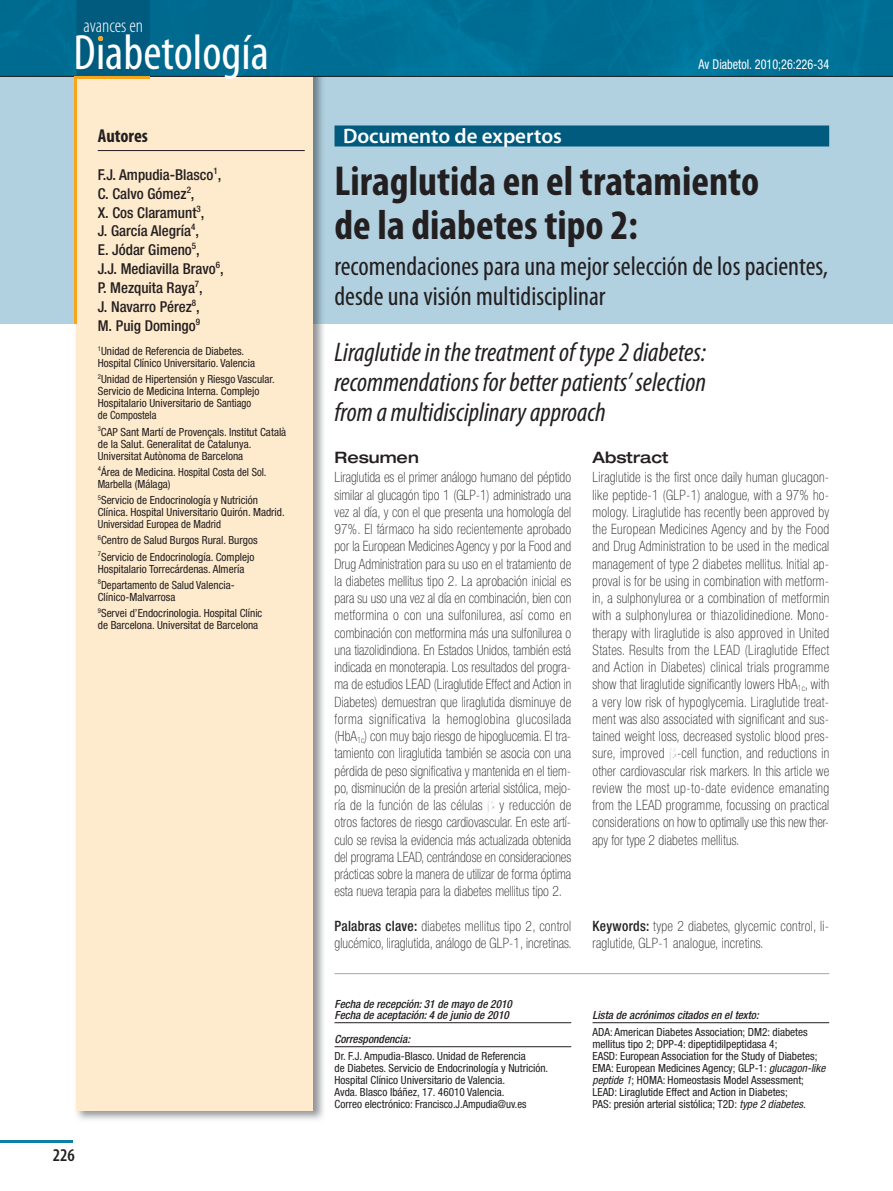
<style>
.page{position:relative;width:893px;height:1191px;background:#fff}
.page>*{position:absolute;margin:0;border:0;box-sizing:border-box;transform-origin:0 0}
.t1{font:condensed 49.95px "Myriad Pro";color:#fff}
.t2{font:700 condensed 42px/43.5px "Myriad Pro";color:#231f20}
.t3{font:italic condensed 27px/30px "Myriad Pro";color:#231f20;text-align:justify}
.t4{font:condensed 27px/30px "Myriad Pro";color:#231f20}
.t5{font:600 21px "Myriad Pro";color:#fff}
.t6{font:300 condensed 19.5px "Myriad Pro";color:#fff}
.t7{font:700 condensed 18.75px "Myriad Pro";color:#231f20}
.t8{font:600 condensed 18px "Myriad Pro";color:#231f20}
.t9{font:500 expanded 15.75px "Helvetica Neue LT Std";color:#231f20}
.t10{font:500 condensed 15px/18.9px "Helvetica Neue LT Std";color:#231f20}
.t11{font:100 condensed 14.25px/17.2px "Helvetica Neue LT Std";letter-spacing:.01em;color:#231f20;text-align:justify;scale:.95 1}
.t12{font:condensed 13.5px "Helvetica Neue LT Std";color:#fff;scale:.9 1}
.t13{font:condensed 11.25px/12px "Helvetica Neue LT Std";color:#231f20}
.t14{font:italic 500 condensed 11.25px/11.2px "Helvetica Neue LT Std";color:#231f20}
.s1{font-weight:500}
.s2{font-style:italic}
</style>
<div class="page">
<div style="left:0;top:0;width:893px;height:323px;background:#b1d0e0"></div>
<img style="left:74px;top:323px;width:251px;height:797px">
<img style="left:313px;top:77px;width:9px;height:246px">
<div style="left:77px;top:0;width:236px;height:1110px;background:#feeacc"></div>
<hr style="left:98px;top:150px;width:207px;height:1px;background:#231f20">
<img style="left:0;top:0;width:893px;height:76px">
<hr style="left:0;top:76px;width:893px;height:1px;background:#231f20">
<div style="left:76px;top:0;width:74px;height:77px;background:#005b7f"></div>
<hr style="left:76px;top:76px;width:74px;height:3px;background:#f9a51b">
<svg style="left:98px;top:36px;width:5px;height:5px"></svg>
<hr style="left:74px;top:76px;width:3px;height:247px;background:#f9a51b">
<hr style="left:0;top:1140px;width:72px;height:2px;background:#0d7fa2">
<div style="left:334px;top:125px;width:495px;height:21px;background:#005b7f"></div>
<hr style="left:334px;top:1022px;width:237px;height:1px;background:#231f20">
<hr style="left:334px;top:1046px;width:237px;height:1px;background:#231f20">
<hr style="left:592px;top:1022px;width:237px;height:1px;background:#231f20">
<hr style="left:334px;top:973px;width:495px;height:1px;background:#a8a9ad">
<h3 class="t6" style="left:84px;top:18px;width:61px">avances en</h3>
<h1 class="t1" style="left:73px;top:33px;width:197px">Diabetología</h1>
<h3 class="t7" style="left:98px;top:128px;width:52px">Autores</h3>
<p class="t10" style="left:98px;top:167px;width:127px">F.J. Ampudia-Blasco<sup>1</sup>,<br>C. Calvo Gómez<sup>2</sup>,<br>X. Cos Claramunt<sup>3</sup>,<br>J. García Alegría<sup>4</sup>,<br>E. Jódar Gimeno<sup>5</sup>,<br>J.J. Mediavilla Bravo<sup>6</sup>,<br>P. Mezquita Raya<sup>7</sup>,<br>J. Navarro Pérez<sup>8</sup>,<br>M. Puig Domingo<sup>9</sup></p>
<p class="t13" style="left:98px;top:346px;width:159px"><sup>1</sup>Unidad de Referencia de Diabetes.<br>Hospital Clínico Universitario. Valencia</p>
<p class="t13" style="left:98px;top:375px;width:178px"><sup>2</sup>Unidad de Hipertensión y Riesgo Vascular.<br>Servicio de Medicina Interna. Complejo Hospitalario Universitario de Santiago<br>de Compostela</p>
<p class="t13" style="left:98px;top:427px;width:190px"><sup>3</sup>CAP Sant Martí de Provençals. Institut Català de la Salut. Generalitat de Catalunya.<br>Universitat Autònoma de Barcelona</p>
<p class="t13" style="left:98px;top:467px;width:170px"><sup>4</sup>Área de Medicina. Hospital Costa del Sol.<br>Marbella (Málaga)</p>
<p class="t13" style="left:98px;top:495px;width:188px"><sup>5</sup>Servicio de Endocrinología y Nutrición<br>Clínica. Hospital Universitario Quirón. Madrid.<br>Universidad Europea de Madrid</p>
<p class="t13" style="left:98px;top:533px;width:161px;line-height:16.2px"><sup>6</sup>Centro de Salud Burgos Rural. Burgos<br><sup>7</sup>Servicio de Endocrinología. Complejo</p>
<p class="t13" style="left:98px;top:562px;width:148px;line-height:16.2px">Hospitalario Torrecárdenas. Almería<br><sup>8</sup>Departamento de Salud Valencia-</p>
<p class="t13" style="left:98px;top:590px;width:166px;line-height:16.2px">Clínico-Malvarrosa<br><sup>9</sup>Servei d’Endocrinologia. Hospital Clínic</p>
<p class="t13" style="left:98px;top:620px;width:162px">de Barcelona. Universitat de Barcelona</p>
<p class="t8" style="left:53px;top:1148px;width:24px">226</p>
<p class="t12" style="left:698px;top:59px;width:147px">Av Diabetol. 2010;26:226-34</p>
<h3 class="t5" style="left:343px;top:128px;width:220px">Documento de expertos</h3>
<h2 class="t2" style="left:334px;top:164px;width:426px">Liraglutida en el tratamiento de la diabetes tipo 2:</h2>
<h3 class="t4" style="left:334px;top:254px;width:495px">recomendaciones para una mejor selección de los pacientes, desde una visión multidisciplinar</h3>
<h3 class="t3" style="left:334px;top:339px;width:373px">Liraglutide in the treatment of type 2 diabetes: recommendations for better patients’ selection from a multidisciplinary approach</h3>
<p class="t9" style="left:334px;top:452px;width:86px">Resumen</p>
<p class="t11" style="left:334px;top:470px;width:251px">Liraglutida es el primer análogo humano del péptido similar al glucagón tipo 1 (GLP-1) administrado una vez al día, y con el que presenta una homología del 97%. El fármaco ha sido recientemente aprobado por la European Medicines Agency y por la Food and Drug Administration para su uso en el tratamiento de la diabetes mellitus tipo 2. La aprobación inicial es para su uso una vez al día en combinación, bien con metformina o con una sulfonilurea, así como en combinación con metformina más una sulfonilurea o una tiazolidindiona. En Estados Unidos, también está indicada en monoterapia. Los resultados del progra&shy;ma de estudios LEAD (Liraglutide Effect and Action in Diabetes) demuest ran que liraglutida disminuye de forma significativa la hemoglobina glucosilada (HbA<sub>1c</sub>) con muy bajo riesgo de hipoglucemia. El tra&shy;tamiento con liraglutida también se asocia con una pérdida de peso significativa y mantenida en el tiem&shy;po, disminución de la presión arterial sistólica, mejo&shy;ría de la función de las células y reducción de otros factores de riesgo cardiovascular. En este artí&shy;culo se revisa la evidencia más actualizada obtenida del programa LEAD, centrándose en consideraciones prácticas sobre la manera de utilizar de forma óptima esta nueva terapia para la diabetes mellitus tipo 2.</p>
<p class="t11" style="left:334px;top:919px;width:251px"><span class="s1">Palabras clave:</span> diabetes mellitus tipo 2, control glucémico, liraglutida, análogo de GLP-1, incretinas.</p>
<p class="t14" style="left:334px;top:999px;width:179px">Fecha de recepción: 31 de mayo de 2010<br>Fecha de aceptación: 4 de junio de 2010</p>
<p class="t14" style="left:334px;top:1035px;width:77px">Correspondencia:</p>
<p class="t13" style="left:334px;top:1051px;width:215px">Dr. F.J. Ampudia-Blasco. Unidad de Referencia<br>de Diabetes. Servicio de Endocrinología y Nutrición.<br>Hospital Clínico Universitario de Valencia.<br>Avda. Blasco Ibáñez, 17. 46010 Valencia.<br>Correo electrónico: Francisco.J.Ampudia@uv.es</p>
<p class="t9" style="left:592px;top:452px;width:78px">Abstract</p>
<p class="t11" style="left:592px;top:470px;width:251px">Liraglutide is the first once daily human glucagon&shy;like peptide-1 (GLP-1) analogue, with a 97% ho&shy;mology. Liraglutide has recently been approved by the European Medicines Agency and by the Food and Drug Administration to be used in the medical management of type 2 diabetes mellitus. Initial ap&shy;proval is for be using in combination with metform&shy;in, a sulphonylurea or a combination of metformin with a sulphonylurea or thiazolidinedione. Mono&shy;therapy with liraglutide is also approved in United States. Results from the LEAD (Liraglutide Effect and Action in Diabetes) clinical trials programme show that liraglutide significantly lowers HbA<sub>1c</sub>, with a very low risk of hypoglycemia. Liraglutide treat&shy;ment was also associated with significant and sus&shy;tained weight loss, decreased systolic blood pres&shy;sure, improved -cell function, and reductions in other cardiovascular risk markers. In this article we review the most up-to-date evidence emanating from the LEAD programme, focussing on practical considerations on how to optimally use this new ther&shy;apy for type 2 diabetes mellitus.</p>
<p class="t11" style="left:592px;top:919px;width:251px"><span class="s1">Keywords:</span> type 2 diabetes, glycemic control, li&shy;raglutide, GLP-1 analogue, incretins.</p>
<p class="t14" style="left:592px;top:1011px;width:168px">Lista de acrónimos citados en el texto:</p>
<p class="t13" style="left:592px;top:1027px;width:235px">ADA: American Diabetes Association; DM2: diabetes mellitus tipo 2; DPP-4: dipeptidilpeptidasa 4;<br>EASD: European Association for the Study of Diabetes; EMA: European Medicines Agency; GLP-1: <span class="s2">glucagon-like peptide 1</span>; HOMA: Homeostasis Model Assessment; LEAD: Liraglutide Effect and Action in Diabetes;<br>PAS: presión arterial sistólica; T2D: <span class="s2">type 2 diabetes.</span></p>
</div>
